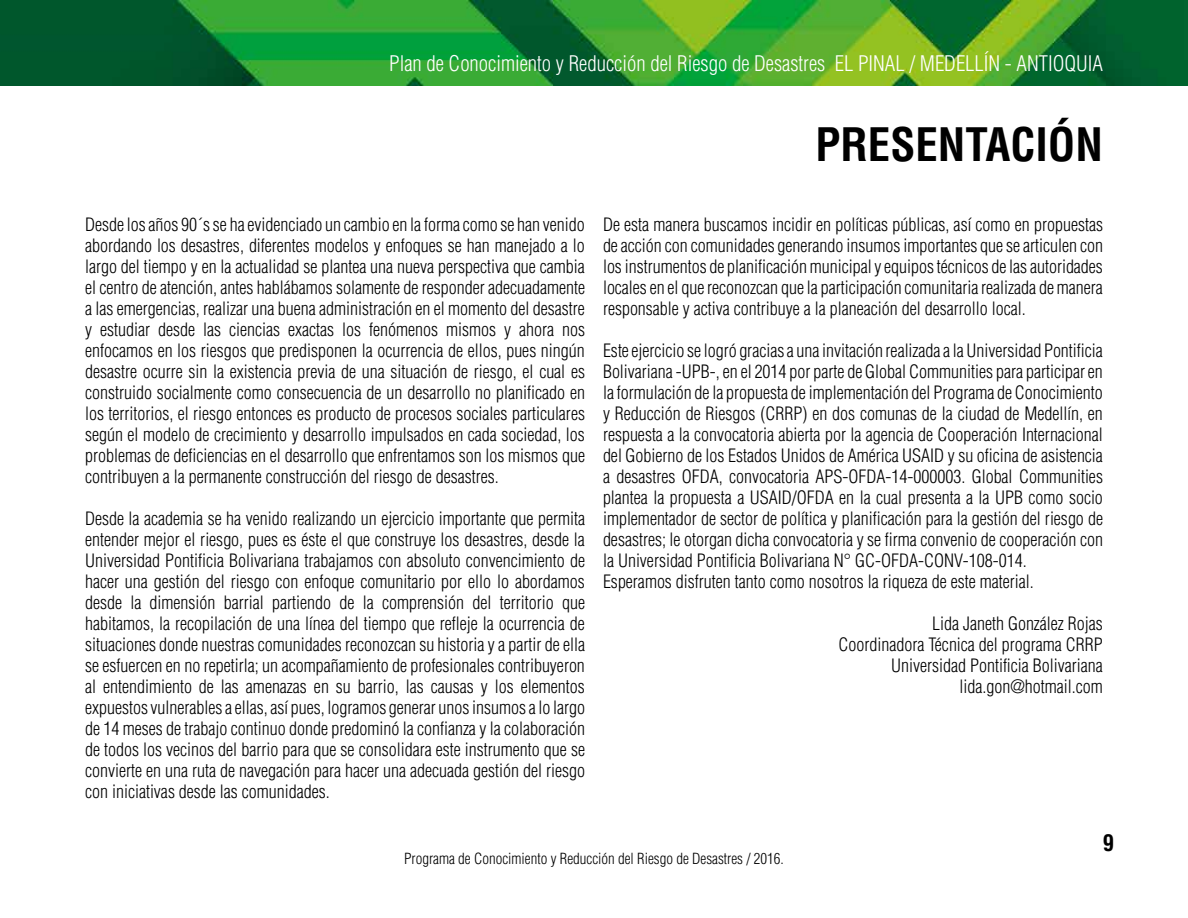
<style>
.page{position:relative;width:1188px;height:918px;background:#fff}
.page>*{position:absolute;margin:0;border:0;box-sizing:border-box;transform-origin:0 0}
.t1{font:700 condensed 45px "Helvetica";color:#000}
.t2{font:700 condensed 22.5px "Helvetica";color:#000}
.t3{font:300 condensed 21px "Helvetica";color:#fff}
.t4{font:300 condensed 18px/21px "Helvetica";color:#000;text-align:justify}
.t5{font:300 condensed 15px "Helvetica";color:#000}
</style>
<div class="page">
<img style="left:0;top:0;width:1188px;height:85px">
<p class="t3" style="left:389px;top:50px;width:715px">Plan de Conocimiento y Reducción del Riesgo de Desastres EL PINAL / MEDELLÍN - ANTIOQUIA</p>
<h1 class="t1" style="left:815px;top:117px;width:289px">PRESENTACIÓN</h1>
<p class="t4" style="left:85px;top:214px;width:502px">Desde los años 90´s se ha evidenciado un cambio en la forma como se han venido abordando los desastres, diferentes modelos y enfoques se han manejado a lo largo del tiempo y en la actualidad se plantea una nueva perspectiva que cambia el centro de atención, antes hablábamos solamente de responder adecuadamente a las emergencias, realizar una buena administración en el momento del desastre y estudiar desde las ciencias exactas los fenómenos mismos y ahora nos enfocamos en los riesgos que predisponen la ocurrencia de ellos, pues ningún desastre ocurre sin la existencia previa de una situación de riesgo, el cual es construido socialmente como consecuencia de un desarrollo no planificado en los territorios, el riesgo entonces es producto de procesos sociales particulares según el modelo de crecimiento y desarrollo impulsados en cada sociedad, los problemas de deficiencias en el desarrollo que enfrentamos son los mismos que contribuyen a la permanente construcción del riesgo de desastres.</p>
<p class="t4" style="left:85px;top:508px;width:502px">Desde la academia se ha venido realizando un ejercicio importante que permita entender mejor el riesgo, pues es éste el que construye los desastres, desde la Universidad Pontificia Bolivariana trabajamos con absoluto convencimiento de hacer una gestión del riesgo con enfoque comunitario por ello lo abordamos desde la dimensión barrial partiendo de la comprensión del territorio que habitamos, la recopilación de una línea del tiempo que refleje la ocurrencia de situaciones donde nuestras comunidades reconozcan su historia y a partir de ella se esfuercen en no repetirla; un acompañamiento de profesionales contribuyeron al entendimiento de las amenazas en su barrio, las causas y los elementos expuestos vulnerables a ellas, así pues, logramos generar unos insumos a lo largo de 14 meses de trabajo continuo donde predominó la confianza y la colaboración de todos los vecinos del barrio para que se consolidara este instrumento que se convierte en una ruta de navegación para hacer una adecuada gestión del riesgo con iniciativas desde las comunidades.</p>
<p class="t4" style="left:603px;top:214px;width:502px">De esta manera buscamos incidir en políticas públicas, así como en propuestas de acción con comunidades generando insumos importantes que se articulen con los instrumentos de planificación municipal y equipos técnicos de las autoridades locales en el que reconozcan que la participación comunitaria realizada de manera responsable y activa contribuye a la planeación del desarrollo local.</p>
<p class="t4" style="left:603px;top:340px;width:502px;text-align:left">Este ejercicio se logró gracias a una invitación realizada a la Universidad Pontificia Bolivariana -UPB-, en el 2014 por parte de Global Communities para participar en la formulación de la propuesta de implementación del Programa de Conocimiento y Reducción de Riesgos (CRRP) en dos comunas de la ciudad de Medellín, en respuesta a la convocatoria abierta por la agencia de Cooperación Internacional del Gobierno de los Estados Unidos de América USAID y su oficina de asistencia a desastres OFDA, convocatoria APS-OFDA-14-000003. Global Communities plantea la propuesta a USAID/OFDA en la cual presenta a la UPB como socio implementador de sector de política y planificación para la gestión del riesgo de desastres; le otorgan dicha convocatoria y se firma convenio de cooperación con la Universidad Pontificia Bolivariana N° GC-OFDA-CONV-108-014.<br>Esperamos disfruten tanto como nosotros la riqueza de este material.</p>
<p class="t4" style="left:838px;top:613px;width:266px;text-align:right">Lida Janeth González Rojas<br>Coordinadora Técnica del programa CRRP<br>Universidad Pontificia Bolivariana lida.gon@hotmail.com</p>
<p class="t5" style="left:404px;top:849px;width:381px">Programa de Conocimiento y Reducción del Riesgo de Desastres / 2016.</p>
<p class="t2" style="left:1103px;top:829px;width:13px">9</p>
</div>
